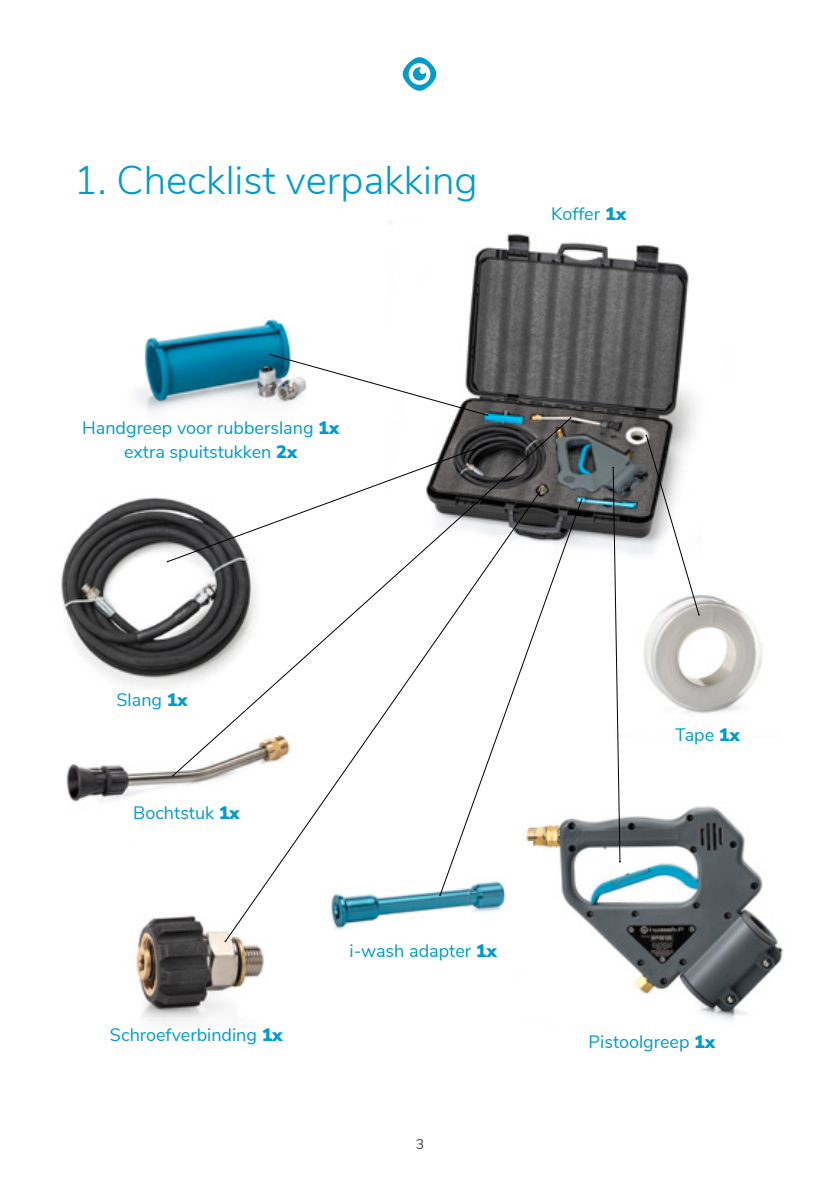
<style>
.page{position:relative;width:840px;height:1191px;background:#fff}
.page>*{position:absolute;margin:0;border:0;box-sizing:border-box;transform-origin:0 0}
.t1{font:300 40px "Nunito Sans";color:#009cca}
.t2{font:18px/24px "Nunito Sans";color:#009cca;text-align:center}
.t3{font:14px "Nunito Sans";color:#3c3c3b}
.s1{font-weight:900}
</style>
<div class="page">
<svg style="left:402px;top:57px;width:34px;height:34px"></svg>
<img style="left:389px;top:221px;width:307px;height:334px">
<img style="left:61px;top:497px;width:111px;height:191px">
<img style="left:563px;top:806px;width:220px;height:215px">
<img style="left:643px;top:595px;width:119px;height:119px">
<img style="left:136px;top:915px;width:128px;height:107px">
<img style="left:66px;top:764px;width:159px;height:38px">
<img style="left:136px;top:317px;width:155px;height:95px">
<svg style="left:269px;top:354px;width:219px;height:62px"></svg>
<svg style="left:172px;top:417px;width:399px;height:359px"></svg>
<svg style="left:225px;top:492px;width:314px;height:450px"></svg>
<svg style="left:439px;top:499px;width:143px;height:397px"></svg>
<svg style="left:645px;top:434px;width:54px;height:181px"></svg>
<svg style="left:612px;top:467px;width:8px;height:395px"></svg>
<h1 class="t1" style="left:74px;top:151px;width:405px">1. Checklist verpakking</h1>
<p class="t2" style="left:551px;top:201px;width:76px">Koffer <span class="s1">1x</span></p>
<p class="t2" style="left:82px;top:414px;width:258px">Handgreep voor rubberslang <span class="s1">1x </span>extra spuitstukken <span class="s1">2x</span></p>
<p class="t2" style="left:116px;top:686px;width:72px">Slang <span class="s1">1x</span></p>
<p class="t2" style="left:133px;top:800px;width:108px">Bochtstuk <span class="s1">1x</span></p>
<p class="t2" style="left:110px;top:1021px;width:174px">Schroefverbinding <span class="s1">1x</span></p>
<p class="t2" style="left:349px;top:937px;width:148px">i-wash adapter <span class="s1">1x</span></p>
<p class="t3" style="left:415px;top:1133px;width:10px">3</p>
<p class="t2" style="left:675px;top:721px;width:66px">Tape <span class="s1">1x</span></p>
<p class="t2" style="left:588px;top:1028px;width:128px">Pistoolgreep <span class="s1">1x</span></p>
</div>
